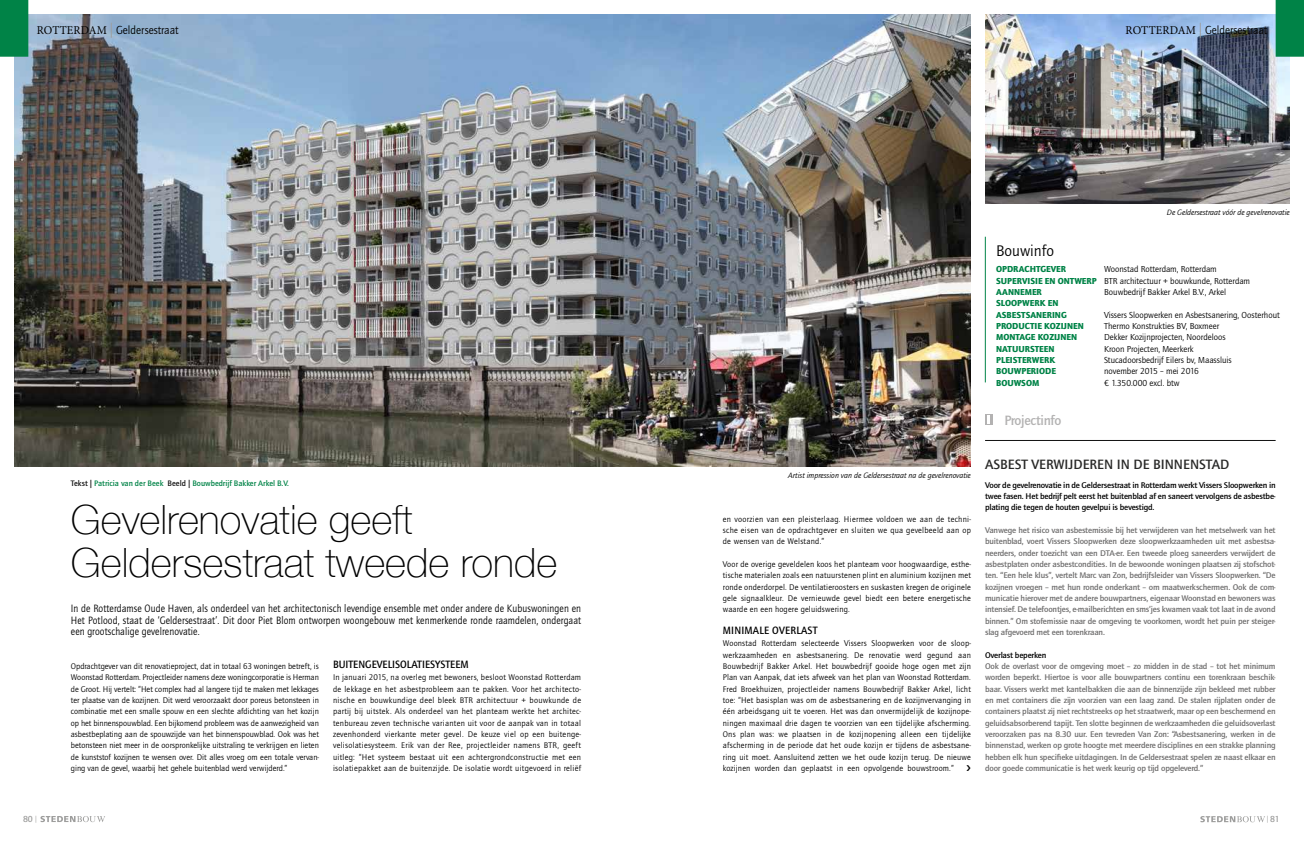
<style>
.page{position:relative;width:1304px;height:842px;background:#fff}
.page>*{position:absolute;margin:0;border:0;box-sizing:border-box;transform-origin:0 0}
.t1{font:100 40.3px/42.3px "Helvetica Neue";color:#000}
.t2{font:16px "Quay Sans";color:#000}
.t3{font:500 14px "Quay Sans ITC Std";color:#282827}
.t4{font:500 14px "Quay Sans ITC Std";letter-spacing:-.02em;color:#b3b2b2}
.t5{font:12px "Quay Sans ITC Std";color:#000;scale:.95 1}
.t6{font:11px/11.3px "Quay Sans ITC Std";letter-spacing:.01em;color:#000;text-align:justify;scale:.9 1}
.t7{font:500 11px "Quay Sans ITC Std";color:#000;scale:.95 1}
.t8{font:500 11px "Quay Sans ITC Std";letter-spacing:.02em;color:#000;scale:.95 1}
.t9{font:9px/11.3px "Quay Sans ITC Std";color:#000}
.t10{font:900 9px/11.3px "Quay Sans";color:#008347}
.t11{font:500 9px "Quay Sans ITC Std";color:#9d9d9c}
.t12{font:8.5px/11.3px "Quay Sans ITC Std";letter-spacing:.02em;color:#000;text-align:justify}
.t13{font:500 8.5px/11.3px "Quay Sans ITC Std";letter-spacing:-.02em;color:#706f6f;text-align:justify;scale:1.05 1}
.t14{font:500 8.5px/11.3px "Quay Sans ITC Std";letter-spacing:-.02em;color:#000;text-align:justify;scale:1.05 1}
.t15{font:500 8.2px "Quay Sans ITC Std";color:#008347}
.t16{font:italic 8px "Quay Sans ITC Std";color:#000}
.s1{font-family:"Minion Pro"}
.s2{font-size:15px;color:#9d9d9c}
.s3{color:#121212}
.s4{font-family:"Quay Sans";font-weight:900;color:#008347}
.s5{font-weight:400;font-size:7px}
</style>
<div class="page">
<svg style="left:40px;top:816px;width:65px;height:6px"></svg>
<svg style="left:1200px;top:816px;width:65px;height:6px"></svg>
<img style="left:14px;top:14px;width:957px;height:453px">
<div style="left:0;top:0;width:28px;height:57px;background:#008347"></div>
<img style="left:985px;top:14px;width:305px;height:189px">
<div style="left:1276px;top:0;width:28px;height:57px;background:#008347"></div>
<hr style="left:985px;top:440px;width:291px;height:1px;background:#121212">
<svg style="left:985px;top:415px;width:7px;height:10px"></svg>
<svg style="left:988px;top:416px;width:2px;height:8px"></svg>
<hr style="left:985px;top:237px;width:1px;height:145px;background:#008347">
<h3 class="t5" style="left:37px;top:23px;width:151px"><span class="s1">ROTTERDAM</span> <span class="s2">|</span> Geldersestraat</h3>
<p class="t15" style="left:71px;top:479px;width:220px"><span class="s3">Tekst |</span> Patricia van der Beek <span class="s3">Beeld |</span> Bouwbedrijf Bakker Arkel B.V.</p>
<h1 class="t1" style="left:71px;top:497px;width:488px">Gevelrenovatie geeft<br>Geldersestraat tweede ronde</h1>
<p class="t6" style="left:71px;top:603px;width:568px">In de Rotterdamse Oude Haven, als onderdeel van het architectonisch levendige ensemble met onder andere de Kubuswoningen en Het Potlood, staat de ‘Geldersestraat’. Dit door Piet Blom ontworpen woongebouw met kenmerkende ronde raamdelen, ondergaat een grootschalige gevelrenovatie.</p>
<p class="t7" style="left:333px;top:658px;width:144px">BUITENGEVELISOLATIESYSTEEM</p>
<p class="t12" style="left:333px;top:672px;width:250px">In januari 2015, na overleg met bewoners, besloot Woonstad Rotterdam de lekkage en het asbestprobleem aan te pakken. Voor het architecto&shy;nische en bouwkundige deel bleek BTR architectuur + bouwkunde de partij bij uitstek. Als onderdeel van het planteam werkte het architec&shy;tenbureau zeven technische varianten uit voor de aanpak van in totaal zevenhonderd vierkante meter gevel. De keuze viel op een buitenge&shy;velisolatiesysteem. Erik van der Ree, projectleider namens BTR, geeft uitleg: “Het systeem bestaat uit een achtergrondconstructie met een isolatiepakket aan de buitenzijde. De isolatie wordt uitgevoerd in reliëf</p>
<p class="t12" style="left:71px;top:660px;width:250px">Opdrachtgever van dit renovatieproject, dat in totaal 63 woningen betreft, is Woonstad Rotterdam. Projectleider namens deze woningcorporatie is Herman de Groot. Hij vertelt: “Het complex had al langere tijd te maken met lekkages ter plaatse van de kozijnen. Dit werd veroorzaakt door poreus betonsteen in combinatie met een smalle spouw en een slechte afdichting van het kozijn op het binnenspouwblad. Een bijkomend probleem was de aanwezigheid van asbestbeplating aan de spouwzijde van het binnenspouwblad. Ook was het betonsteen niet meer in de oorspronkelijke uitstraling te verkrijgen en lieten de kunststof kozijnen te wensen over. Dit alles vroeg om een totale vervan&shy;ging van de gevel, waarbij het gehele buitenblad werd verwijderd.”</p>
<h3 class="t5" style="left:1126px;top:23px;width:151px"><span class="s1">ROTTERDAM</span> <span class="s2">|</span> Geldersestraat</h3>
<p class="t16" style="left:788px;top:470px;width:184px">Artist impression van de Geldersestraat na de gevelrenovatie</p>
<p class="t12" style="left:723px;top:513px;width:250px">en voorzien van een pleisterlaag. Hiermee voldoen we aan de techni&shy;sche eisen van de opdrachtgever en sluiten we qua gevelbeeld aan op de wensen van de Welstand.”</p>
<p class="t12" style="left:723px;top:558px;width:250px">Voor de overige geveldelen koos het planteam voor hoogwaardige, esthe&shy;tische materialen zoals een natuurstenen plint en aluminium kozijnen met ronde onderdorpel. De ventilatieroosters en suskasten kregen de originele gele signaalkleur. De vernieuwde gevel biedt een betere energetische waarde en een hogere geluidswering.</p>
<p class="t8" style="left:723px;top:624px;width:101px">MINIMALE OVERLAST</p>
<p class="t12" style="left:723px;top:638px;width:250px">Woonstad Rotterdam selecteerde Vissers Sloopwerken voor de sloop&shy;werkzaamheden en asbestsanering. De renovatie werd gegund aan Bouwbedrijf Bakker Arkel. Het bouwbedrijf gooide hoge ogen met zijn Plan van Aanpak, dat iets afweek van het plan van Woonstad Rotterdam.<br>Fred Broekhuizen, projectleider namens Bouwbedrijf Bakker Arkel, licht toe: “Het basisplan was om de asbestsanering en de kozijnvervanging in één arbeidsgang uit te voeren. Het was dan onvermijdelijk de kozijnope&shy;ningen maximaal drie dagen te voorzien van een tijdelijke afscherming.<br>Ons plan was: we plaatsen in de kozijnopening alleen een tijdelijke afscherming in de periode dat het oude kozijn er tijdens de asbestsane&shy;ring uit moet. Aansluitend zetten we het oude kozijn terug. De nieuwe kozijnen worden dan geplaatst in een opvolgende bouwstroom.”</p>
<p class="t16" style="left:1167px;top:207px;width:124px">De Geldersestraat vóór de gevelrenovatie</p>
<h2 class="t2" style="left:996px;top:242px;width:59px">Bouwinfo</h2>
<p class="t10" style="left:996px;top:263px;width:71px">OPDRACHTGEVER</p>
<p class="t9" style="left:996px;top:263px;width:256px;text-indent:108px">Woonstad Rotterdam, Rotterdam<br><span class="s4">SUPERVISIE EN ONTWERP</span> BTR architectuur + bouwkunde, Rotterdam</p>
<p class="t10" style="left:996px;top:286px;width:47px">AANNEMER</p>
<p class="t9" style="left:1104px;top:286px;width:124px">Bouwbedrijf Bakker Arkel B.V., Arkel</p>
<p class="t10" style="left:996px;top:297px;width:72px">SLOOPWERK EN<br>ASBESTSANERING</p>
<p class="t9" style="left:1104px;top:309px;width:177px">Vissers Sloopwerken en Asbestsanering, Oosterhout</p>
<p class="t10" style="left:996px;top:320px;width:89px">PRODUCTIE KOZIJNEN</p>
<p class="t9" style="left:1104px;top:320px;width:117px">Thermo Konstrukties BV, Boxmeer</p>
<p class="t10" style="left:996px;top:331px;width:83px">MONTAGE KOZIJNEN</p>
<p class="t9" style="left:1104px;top:332px;width:123px">Dekker Kozijnprojecten, Noordeloos</p>
<p class="t10" style="left:996px;top:343px;width:60px">NATUURSTEEN</p>
<p class="t9" style="left:1104px;top:343px;width:91px">Kroon Projecten, Meerkerk</p>
<p class="t10" style="left:996px;top:354px;width:61px">PLEISTERWERK</p>
<p class="t9" style="left:1104px;top:354px;width:129px">Stucadoorsbedrijf Eilers bv, Maassluis</p>
<p class="t10" style="left:996px;top:366px;width:61px">BOUWPERIODE</p>
<p class="t9" style="left:1104px;top:366px;width:96px">november 2015 – mei 2016</p>
<p class="t10" style="left:996px;top:377px;width:45px">BOUWSOM</p>
<p class="t9" style="left:1104px;top:377px;width:77px">€ 1.350.000 excl. btw</p>
<h3 class="t4" style="left:1004px;top:412px;width:59px">Projectinfo</h3>
<h3 class="t3" style="left:985px;top:456px;width:246px">ASBEST VERWIJDEREN IN DE BINNENSTAD</h3>
<p class="t14" style="left:985px;top:479px;width:278px">Voor de gevelrenovatie in de Geldersestraat in Rotterdam werkt Vissers Sloopwerken in twee fasen. Het bedrijf pelt eerst het buitenblad af en saneert vervolgens de asbestbe&shy;plating die tegen de houten gevelpui is bevestigd.</p>
<p class="t13" style="left:985px;top:524px;width:278px">Vanwege het risico van asbestemissie bij het verwijderen van het metselwerk van het buitenblad, voert Vissers Sloopwerken deze sloopwerkzaamheden uit met asbestsa&shy;neerders, onder toezicht van een DTA-er. Een tweede ploeg saneerders verwijdert de asbestplaten onder asbestcondities. In de bewoonde woningen plaatsen zij stofschot&shy;ten. “Een hele klus”, vertelt Marc van Zon, bedrijfsleider van Vissers Sloopwerken. “De kozijnen vroegen – met hun ronde onderkant – om maatwerkschermen. Ook de com&shy;municatie hierover met de andere bouwpartners, eigenaar Woonstad en bewoners was intensief. De telefoontjes, e-mailberichten en sms’jes kwamen vaak tot laat in de avond binnen.” Om stofemissie naar de omgeving te voorkomen, wordt het puin per steiger&shy;slag afgevoerd met een torenkraan.</p>
<p class="t14" style="left:985px;top:649px;width:60px">Overlast beperken</p>
<p class="t13" style="left:985px;top:660px;width:278px">Ook de overlast voor de omgeving moet – zo midden in de stad – tot het minimum worden beperkt. Hiertoe is voor alle bouwpartners continu een torenkraan beschik&shy;baar. Vissers werkt met kantelbakken die aan de binnenzijde zijn bekleed met rubber en met containers die zijn voorzien van een laag zand. De stalen rijplaten onder de containers plaatst zij niet rechtstreeks op het straatwerk, maar op een beschermend en geluidsabsorberend tapijt. Ten slotte beginnen de werkzaamheden die geluidsoverlast veroorzaken pas na 8.30 uur. Een tevreden Van Zon: “Asbestsanering, werken in de binnenstad, werken op grote hoogte met meerdere disciplines en een strakke planning hebben elk hun specifieke uitdagingen. In de Geldersestraat spelen ze naast elkaar en door goede communicatie is het werk keurig op tijd opgeleverd.”</p>
<p class="t11" style="left:23px;top:814px;width:15px">80 <span class="s5">|</span></p>
<p class="t11" style="left:1267px;top:814px;width:14px"><span class="s5">|</span> 81</p>
</div>
